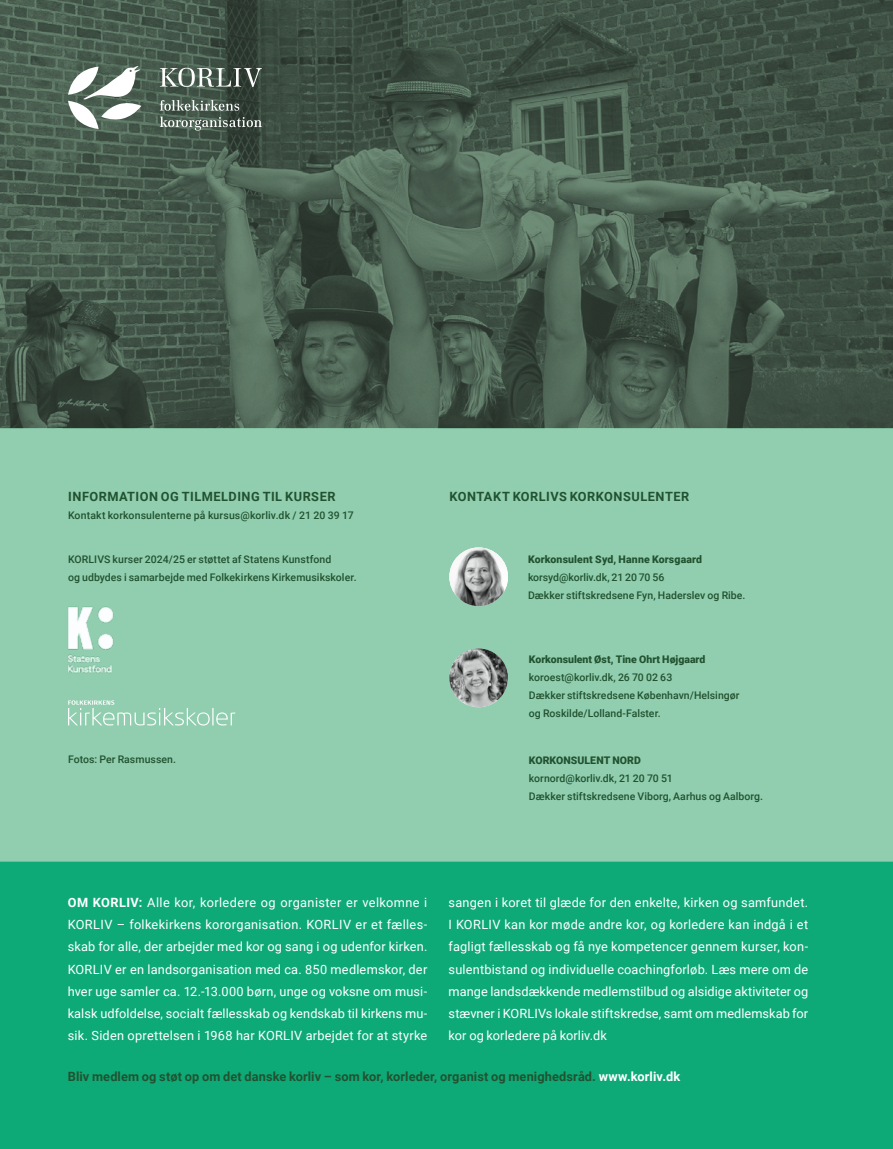
<style>
.page{position:relative;width:893px;height:1149px;background:#fff}
.page>*{position:absolute;margin:0;border:0;box-sizing:border-box;transform-origin:0 0}
.t1{font:12.75px/22.2px "Roboto";letter-spacing:.01em;color:#fff;text-align:justify}
.t2{font:700 12.75px "Roboto";letter-spacing:.015em;color:#225230}
.t3{font:700 12.75px "Roboto";letter-spacing:.04em;color:#225230}
.t4{font:500 10.5px/18px "Roboto";letter-spacing:.005em;color:#225230}
.t5{font:900 10.5px "Roboto";letter-spacing:.005em;color:#225230}
.s1{font-weight:700}
.s2{color:#fff}
</style>
<div class="page">
<svg style="left:0;top:0;width:893px;height:428px;background:#45584b"></svg>
<div style="left:0;top:861px;width:893px;height:287px;background:#0daa78"></div>
<div style="left:0;top:428px;width:893px;height:433px;background:#90ceaf"></div>
<svg style="left:68px;top:700px;width:167px;height:25px"></svg>
<img style="left:68px;top:606px;width:46px;height:67px">
<svg style="left:68px;top:66px;width:73px;height:63px"></svg>
<svg style="left:160px;top:100px;width:102px;height:31px;background:#606e64"></svg>
<svg style="left:160px;top:68px;width:102px;height:19px"></svg>
<img style="left:449px;top:547px;width:59px;height:59px;border-radius:29px">
<img style="left:449px;top:648px;width:59px;height:59px;border-radius:29px">
<p class="t3" style="left:68px;top:487px;width:269px">INFORMATION OG TILMELDING TIL KURSER</p>
<p class="t4" style="left:68px;top:505px;width:287px">Kontakt korkonsulenterne på kursus@korliv.dk / 21 20 39 17</p>
<p class="t4" style="left:68px;top:549px;width:290px">KORLIVS kurser 2024/25 er støttet af Statens Kunstfond<br>og udbydes i samarbejde med Folkekirkens Kirkemusikskoler.</p>
<p class="t4" style="left:68px;top:749px;width:110px">Fotos: Per Rasmussen.</p>
<p class="t3" style="left:450px;top:487px;width:241px">KONTAKT KORLIVS KORKONSULENTER</p>
<p class="t5" style="left:528px;top:551px;width:176px">Korkonsulent Syd, Hanne Korsgaard</p>
<p class="t4" style="left:528px;top:567px;width:219px">korsyd@korliv.dk, 21 20 70 56<br>Dækker stiftskredsene Fyn, Haderslev og Ribe.</p>
<p class="t5" style="left:529px;top:652px;width:178px">Korkonsulent Øst, Tine Ohrt Højgaard</p>
<p class="t4" style="left:529px;top:667px;width:212px">koroest@korliv.dk, 26 70 02 63<br>Dækker stiftskredsene København/Helsingør og Roskilde/Lolland-Falster.</p>
<p class="t5" style="left:529px;top:752px;width:113px">KORKONSULENT NORD</p>
<p class="t4" style="left:529px;top:768px;width:236px">kornord@korliv.dk, 21 20 70 51<br>Dækker stiftskredsene Viborg, Aarhus og Aalborg.</p>
<p class="t1" style="left:68px;top:890px;width:361px"><span class="s1">OM KORLIV:</span> Alle kor, korledere og organister er velkomne i KORLIV – folkekirkens kororganisation. KORLIV er et fælles&shy;skab for alle, der arbejder med kor og sang i og udenfor kirken.<br>KORLIV er en landsorganisation med ca. 850 medlemskor, der hver uge samler ca. 12.-13.000 børn, unge og voksne om musi&shy;kalsk udfoldelse, socialt fællesskab og kendskab til kirkens mu&shy;sik. Siden oprettelsen i 1968 har KORLIV arbejdet for at styrke</p>
<p class="t1" style="left:449px;top:890px;width:361px">sangen i koret til glæde for den enkelte, kirken og samfundet.<br>I KORLIV kan kor møde andre kor, og korledere kan indgå i et fagligt fællesskab og få nye kompetencer gennem kurser, kon&shy;sulentbistand og individuelle coachingforløb. Læs mere om de mange landsdækkende medlemstilbud og alsidige aktiviteter og stævner i KORLIVs lokale stiftskredse, samt om medlemskab for kor og korledere på korliv.dk</p>
<p class="t2" style="left:68px;top:1067px;width:614px">Bliv medlem og støt op om det danske korliv – som kor, korleder, organist og menighedsråd. <span class="s2">www.korliv.dk</span></p>
</div>
